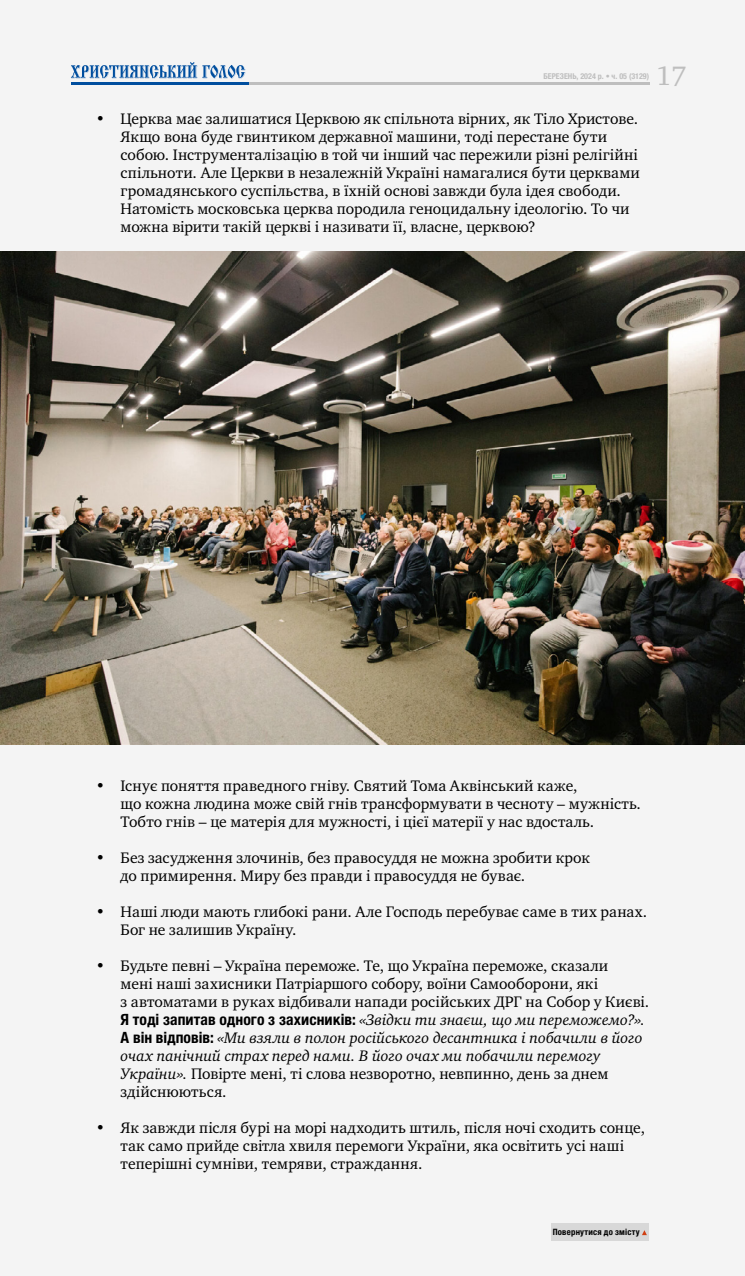
<style>
.page{position:relative;width:745px;height:1276px;background:#fff}
.page>*{position:absolute;margin:0;border:0;box-sizing:border-box;transform-origin:0 0}
.t1{font:27.38px "Charter C";color:#bebebe}
.t2{font:15.62px/18px "Charter C";letter-spacing:.005em;color:#000}
.t3{font:700 condensed 8.75px "Helvetica Neue LTCYR";letter-spacing:.025em;color:#000}
.t4{font:700 condensed 8px "Helvetica Neue LTCYR";color:#bebebe}
.s1{font-family:"Helvetica Neue LTCYR";font-weight:700;font-stretch:condensed}
.s2{font-style:italic}
</style>
<div class="page">
<div style="left:0;top:0;width:744px;height:1276px;background:#f4f4f4"></div>
<hr style="left:71px;top:82px;width:577px;height:3px;background:#bebebe">
<hr style="left:71px;top:82px;width:177px;height:3px;background:#004e9e">
<svg style="left:71px;top:62px;width:174px;height:17px"></svg>
<div style="left:550px;top:1222px;width:98px;height:18px;background:#d8d8d8"></div>
<svg style="left:642px;top:1230px;width:4px;height:5px"></svg>
<img style="left:0;top:252px;width:744px;height:492px">
<p class="t4" style="left:543px;top:71px;width:107px">березень, 2024 р. • ч. 05 (3129)</p>
<p class="t2" style="left:120px;top:110px;width:520px;text-indent:-25px">• Церква має залишатися Церквою як спільнота вірних, як Тіло Христове.<br>Якщо вона буде гвинтиком державної машини, тоді перестане бути собою. Інструменталізацію в той чи інший час пережили різні релігійні спільноти. Але Церкви в незалежній Україні намагалися бути церквами громадянського суспільства, в їхній основі завжди була ідея свободи.<br>Натомість московська церква породила геноцидальну ідеологію. То чи можна вірити такій церкві і називати її, власне, церквою?</p>
<h1 class="t1" style="left:656px;top:61px;width:32px">17</h1>
<p class="t2" style="left:120px;top:776px;width:521px;text-indent:-25px">• Існує поняття праведного гніву. Святий Тома Аквінський каже,<br>що кожна людина може свій гнів трансформувати в чесноту – мужність.<br>Тобто гнів – це матерія для мужності, і цієї матерії у нас вдосталь.</p>
<p class="t2" style="left:120px;top:848px;width:470px;text-indent:-25px">• Без засудження злочинів, без правосуддя не можна зробити крок до примирення. Миру без правди і правосуддя не буває.</p>
<p class="t2" style="left:120px;top:902px;width:527px;text-indent:-25px">• Наші люди мають глибокі рани. Але Господь перебуває саме в тих ранах.<br>Бог не залишив Україну.</p>
<p class="t2" style="left:120px;top:956px;width:529px;text-indent:-25px">• Будьте певні – Україна переможе. Те, що Україна переможе, сказали<br>мені наші захисники Патріаршого собору, воїни Самооборони, які<br>з автоматами в руках відбивали напади російських ДРГ на Собор у Києві.<br><span class="s1">Я тоді запитав одного з захисників:</span> <span class="s2">«Звідки ти знаєш, що ми переможемо?».<br></span><span class="s1">А він відповів:</span> <span class="s2">«Ми взяли в полон російського десантника і побачили в його очах панічний страх перед нами. В його очах ми побачили перемогу України».</span> Повірте мені, ті слова незворотно, невпинно, день за днем здійснюються.</p>
<p class="t2" style="left:120px;top:1118px;width:525px;text-indent:-25px">• Як завжди після бурі на морі надходить штиль, після ночі сходить сонце, так само прийде світла хвиля перемоги України, яка освітить усі наші теперішні сумніви, темряви, страждання.</p>
<p class="t3" style="left:552px;top:1227px;width:88px">Повернутися до змісту</p>
</div>
